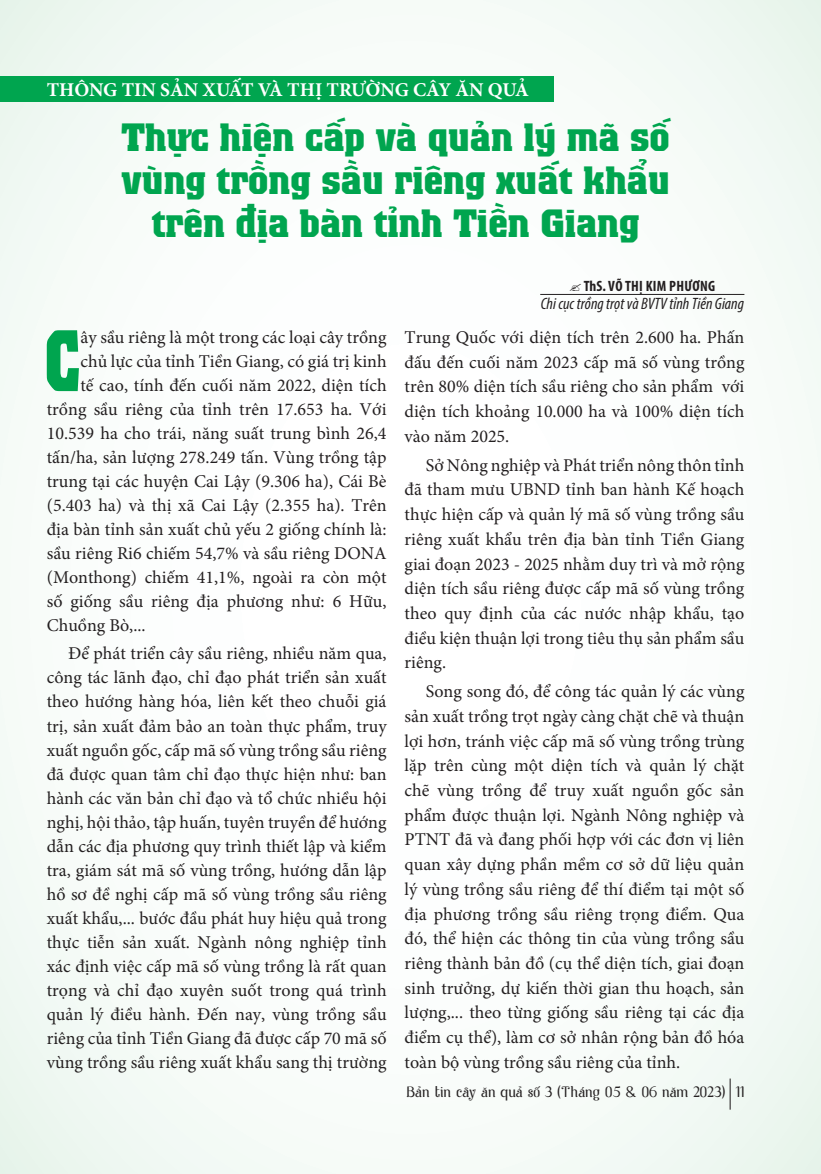
<style>
.page{position:relative;width:821px;height:1174px;background:#fafdfb}
.page>*{position:absolute;margin:0;border:0;box-sizing:border-box;transform-origin:0 0}
.t1{font:85.95px "UTM Colossalis";color:#00a54f;scale:.75 1}
.t2{font:45px "UTM Times";color:#231f20;scale:.33 1}
.t3{font:39px/42.9px "UTM Colossalis";color:#00a54f;text-align:center}
.t4{font:700 19.5px "Minion Pro";color:#fff}
.t5{font:18px/24.8px "Minion Pro";color:#231f20;text-align:justify}
.t6{font:italic condensed 16.5px "Myriad Pro";color:#231f20}
.t7{font:15px "TUV Asheron II";color:#231f20}
.t8{font:700 condensed 15px "Myriad Pro";letter-spacing:.02em;color:#231f20}
</style>
<div class="page">
<div style="left:0;top:77px;width:553px;height:25px;background:#00a54f"></div>
<hr style="left:540px;top:294px;width:204px;height:1px;background:#231f20">
<p class="t4" style="left:47px;top:76px;width:483px">THÔNG TIN SẢN XUẤT VÀ THỊ TRƯỜNG CÂY ĂN QUẢ</p>
<h3 class="t3" style="left:121px;top:114px;width:550px">Thực hiện cấp và quản lý mã số vùng trồng sầu riêng xuất khẩu trên địa bàn tỉnh Tiền Giang</h3>
<p class="t8" style="left:584px;top:276px;width:133px">ThS. VÕ THỊ KIM PHƯƠNG</p>
<p class="t6" style="left:540px;top:293px;width:205px">Chi cục trồng trọt và BVTV tỉnh Tiền Giang</p>
<h1 class="t1" style="left:44px;top:301px;width:50px">C</h1>
<p class="t5" style="left:80px;top:325px;width:307px">ây sầu riêng là một trong các loại cây trồng</p>
<p class="t5" style="left:80px;top:349px;width:308px">chủ lực của tỉnh Tiền Giang, có giá trị kinh</p>
<p class="t5" style="left:80px;top:373px;width:308px">tế cao, tính đến cuối năm 2022, diện tích</p>
<p class="t5" style="left:47px;top:397px;width:341px">trồng sầu riêng của tỉnh trên 17.653 ha. Với</p>
<p class="t5" style="left:47px;top:421px;width:341px">10.539 ha cho trái, năng suất trung bình 26,4</p>
<p class="t5" style="left:47px;top:445px;width:341px">tấn/ha, sản lượng 278.249 tấn. Vùng trồng tập</p>
<p class="t5" style="left:47px;top:469px;width:341px">trung tại các huyện Cai Lậy (9.306 ha), Cái Bè</p>
<p class="t5" style="left:47px;top:493px;width:341px">(5.403 ha) và thị xã Cai Lậy (2.355 ha). Trên</p>
<p class="t5" style="left:47px;top:517px;width:341px">địa bàn tỉnh sản xuất chủ yếu 2 giống chính là:</p>
<p class="t5" style="left:47px;top:541px;width:341px">sầu riêng Ri6 chiếm 54,7% và sầu riêng DONA</p>
<p class="t5" style="left:47px;top:565px;width:341px">(Monthong) chiếm 41,1%, ngoài ra còn một</p>
<p class="t5" style="left:47px;top:589px;width:341px">số giống sầu riêng địa phương như: 6 Hữu,</p>
<p class="t5" style="left:47px;top:613px;width:100px">Chuồng Bò,...</p>
<p class="t5" style="left:47px;top:642px;width:341px;line-height:24px;text-indent:21px">Để phát triển cây sầu riêng, nhiều năm qua, công tác lãnh đạo, chỉ đạo phát triển sản xuất theo hướng hàng hóa, liên kết theo chuỗi giá trị, sản xuất đảm bảo an toàn thực phẩm, truy xuất nguồn gốc, cấp mã số vùng trồng sầu riêng đã được quan tâm chỉ đạo thực hiện như: ban hành các văn bản chỉ đạo và tổ chức nhiều hội nghị, hội thảo, tập huấn, tuyên truyền để hướng dẫn các địa phương quy trình thiết lập và kiểm tra, giám sát mã số vùng trồng, hướng dẫn lập hồ sơ đề nghị cấp mã số vùng trồng sầu riêng xuất khẩu,... bước đầu phát huy hiệu quả trong thực tiễn sản xuất. Ngành nông nghiệp tỉnh xác định việc cấp mã số vùng trồng là rất quan trọng và chỉ đạo xuyên suốt trong quá trình quản lý điều hành. Đến nay, vùng trồng sầu riêng của tỉnh Tiền Giang đã được cấp 70 mã số vùng trồng sầu riêng xuất khẩu sang thị trường</p>
<p class="t5" style="left:404px;top:325px;width:341px">Trung Quốc với diện tích trên 2.600 ha. Phấn đấu đến cuối năm 2023 cấp mã số vùng trồng trên 80% diện tích sầu riêng cho sản phẩm với diện tích khoảng 10.000 ha và 100% diện tích vào năm 2025.</p>
<p class="t5" style="left:404px;top:453px;width:341px;text-indent:21px">Sở Nông nghiệp và Phát triển nông thôn tỉnh đã tham mưu UBND tỉnh ban hành Kế hoạch thực hiện cấp và quản lý mã số vùng trồng sầu riêng xuất khẩu trên địa bàn tỉnh Tiền Giang giai đoạn 2023 - 2025 nhằm duy trì và mở rộng diện tích sầu riêng được cấp mã số vùng trồng theo quy định của các nước nhập khẩu, tạo điều kiện thuận lợi trong tiêu thụ sản phẩm sầu riêng.</p>
<p class="t5" style="left:404px;top:679px;width:341px;text-indent:21px">Song song đó, để công tác quản lý các vùng sản xuất trồng trọt ngày càng chặt chẽ và thuận lợi hơn, tránh việc cấp mã số vùng trồng trùng lặp trên cùng một diện tích và quản lý chặt chẽ vùng trồng để truy xuất nguồn gốc sản phẩm được thuận lợi. Ngành Nông nghiệp và PTNT đã và đang phối hợp với các đơn vị liên quan xây dựng phần mềm cơ sở dữ liệu quản lý vùng trồng sầu riêng để thí điểm tại một số địa phương trồng sầu riêng trọng điểm. Qua đó, thể hiện các thông tin của vùng trồng sầu riêng thành bản đồ (cụ thể diện tích, giai đoạn sinh trưởng, dự kiến thời gian thu hoạch, sản lượng,... theo từng giống sầu riêng tại các địa điểm cụ thể), làm cơ sở nhân rộng bản đồ hóa toàn bộ vùng trồng sầu riêng của tỉnh.</p>
<p class="t7" style="left:406px;top:1082px;width:320px">Bản tin cây ăn quả số 3 (Tháng 05 &amp; 06 năm 2023)</p>
<h2 class="t2" style="left:729px;top:1062px;width:11px">|</h2>
<p class="t7" style="left:735px;top:1082px;width:11px">11</p>
</div>
